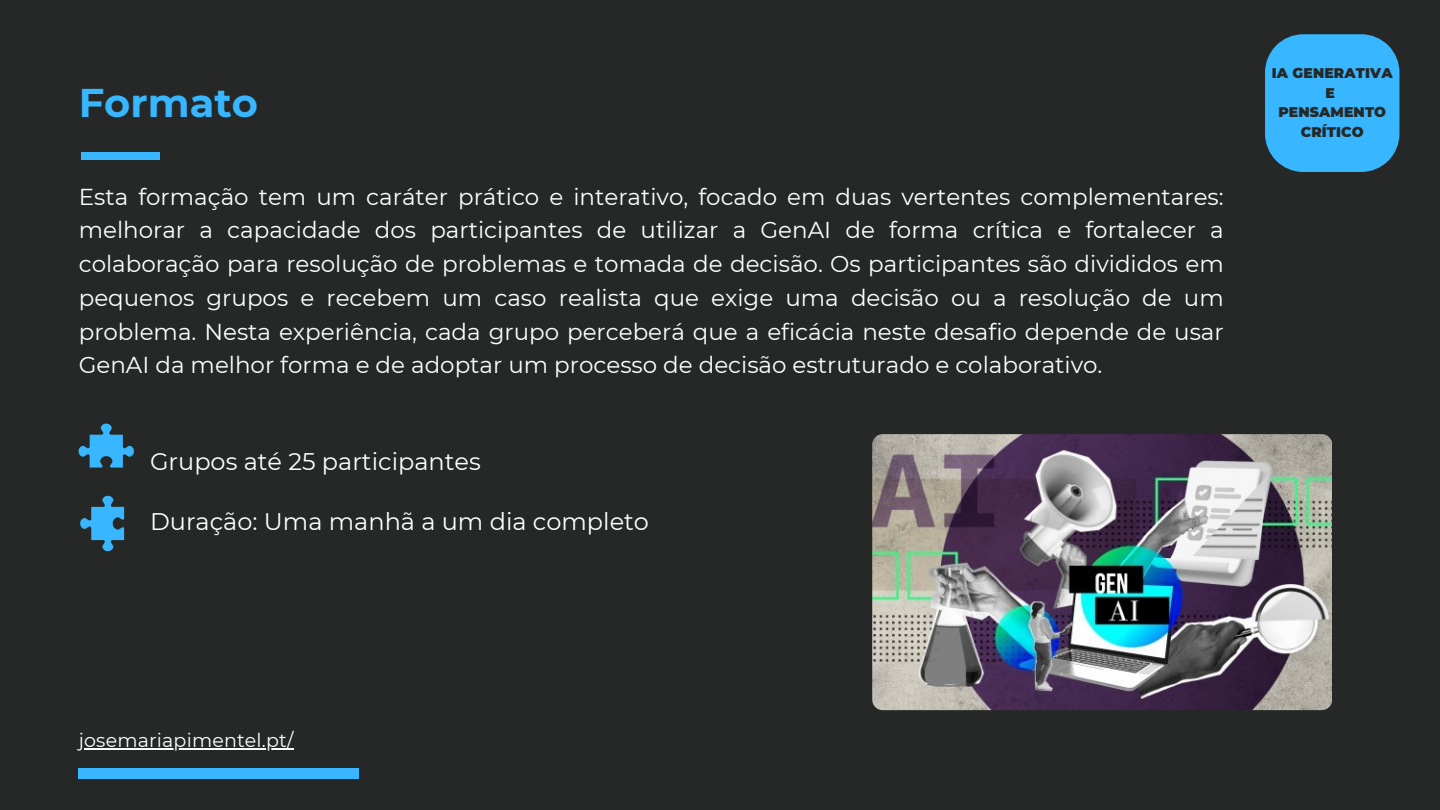
<style>
.page{position:relative;width:1440px;height:810px;background:#252827}
.page>*{position:absolute;margin:0;border:0;box-sizing:border-box;transform-origin:0 0}
.t1{font:700 40px "Montserrat";color:#38b6ff}
.t2{font:24px "Montserrat";color:#fff}
.t3{font:23px/33.8px "Montserrat";color:#fff;text-align:justify}
.t4{font:19px "Montserrat";letter-spacing:.01em;color:#fff}
.t5{font:900 14px/19.5px "Montserrat";letter-spacing:.01em;color:#252827;text-align:center}
</style>
<div class="page">
<div style="left:81px;top:153px;width:78px;height:7px;background:#38b6ff"></div>
<div style="left:78px;top:768px;width:280px;height:11px;background:#38b6ff"></div>
<svg style="left:79px;top:424px;width:55px;height:44px"></svg>
<svg style="left:80px;top:496px;width:44px;height:55px"></svg>
<svg style="left:1265px;top:34px;width:134px;height:138px"></svg>
<img style="left:872px;top:434px;width:460px;height:276px;border-radius:10px">
<hr style="left:79px;top:748px;width:215px;height:2px;background:#fff">
<h3 class="t1" style="left:79px;top:78px;width:181px">Formato</h3>
<h2 class="t3" style="left:79px;top:179px;width:1147px">Esta formação tem um caráter prático e interativo, focado em duas vertentes complementares: melhorar a capacidade dos participantes de utilizar a GenAI de forma crítica e fortalecer a colaboração para resolução de problemas e tomada de decisão. Os participantes são divididos em pequenos grupos e recebem um caso realista que exige uma decisão ou a resolução de um problema. Nesta experiência, cada grupo perceberá que a eficácia neste desafio depende de usar GenAI da melhor forma e de adoptar um processo de decisão estruturado e colaborativo.</h2>
<p class="t2" style="left:150px;top:446px;width:332px">Grupos até 25 participantes</p>
<p class="t2" style="left:150px;top:506px;width:500px">Duração: Uma manhã a um dia completo</p>
<h1 class="t5" style="left:1272px;top:64px;width:122px">IA GENERATIVA<br>E</h1>
<h2 class="t5" style="left:1278px;top:103px;width:109px">PENSAMENTO<br>CRÍTICO</h2>
<p class="t4" style="left:79px;top:728px;width:216px">josemariapimentel.pt/</p>
</div>
